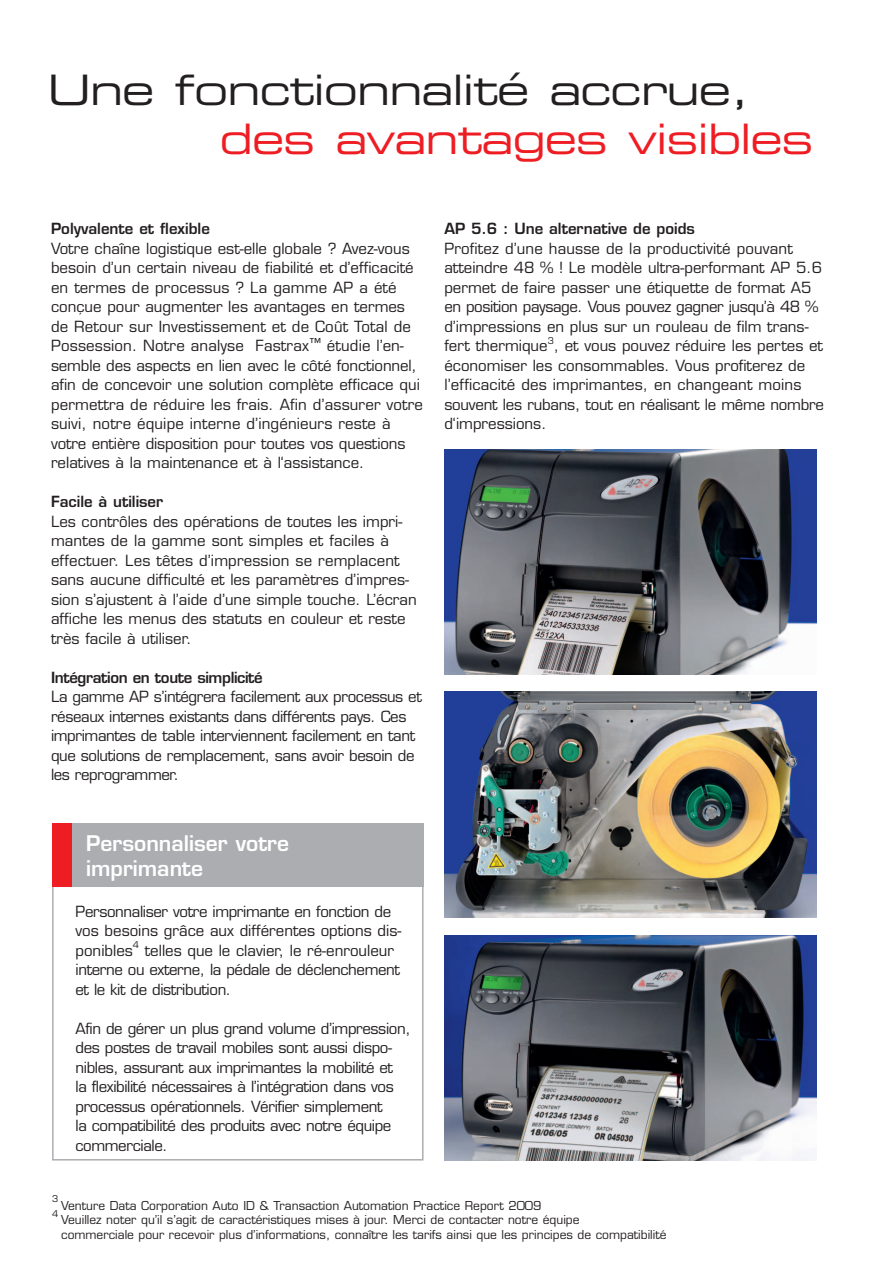
<style>
.page{position:relative;width:893px;height:1263px;background:#fff}
.page>*{position:absolute;margin:0;border:0;box-sizing:border-box;transform-origin:0 0}
.t1{font:42px "Eurostile Extended Two";letter-spacing:-.025em;color:#231f20}
.t2{font:42px "Eurostile Extended Two";letter-spacing:-.025em;color:#ee1d23}
.t3{font:600 21px/25.2px "Eurostile";color:#fff}
.t4{font:15px/19.5px "Eurostile";color:#231f20}
.t5{font:15px/19.5px "Eurostile";letter-spacing:-.025em;color:#231f20}
.t6{font:600 15px "Eurostile";color:#231f20}
.t7{font:600 15px "Eurostile";letter-spacing:-.025em;color:#231f20}
.t8{font:12px/14.4px "Eurostile";color:#231f20}
.t9{font:9px "Eurostile";color:#231f20}
</style>
<div class="page">
<div style="left:52px;top:871px;width:372px;height:289px;border:2px solid #acadb1"></div>
<div style="left:52px;top:823px;width:20px;height:64px;background:#ee1d23"></div>
<div style="left:72px;top:823px;width:352px;height:64px;background:#acadb1"></div>
<img style="left:444px;top:935px;width:372px;height:226px">
<img style="left:444px;top:692px;width:372px;height:225px">
<img style="left:445px;top:449px;width:372px;height:225px">
<h1 class="t1" style="left:47px;top:61px;width:704px">Une fonctionnalité accrue,</h1>
<h1 class="t2" style="left:220px;top:111px;width:595px">des avantages visibles</h1>
<p class="t6" style="left:51px;top:219px;width:160px">Polyvalente et flexible</p>
<p class="t4" style="left:51px;top:238px;width:374px">Votre chaîne logistique est-elle globale ? Avez-vous besoin d’un certain niveau de fiabilité et d’efficacité en termes de processus ? La gamme AP a été conçue pour augmenter les avantages en termes de Retour sur Investissement et de Coût Total de Possession. Notre analyse Fastrax<sup>™</sup> étudie l’en&shy;semble des aspects en lien avec le côté fonctionnel, afin de concevoir une solution complète efficace qui permettra de réduire les frais. Afin d’assurer votre suivi, notre équipe interne d’ingénieurs reste à votre entière disposition pour toutes vos questions relatives à la maintenance et à l‘assistance.</p>
<p class="t6" style="left:51px;top:492px;width:114px">Facile à utiliser</p>
<p class="t4" style="left:51px;top:511px;width:367px">Les contrôles des opérations de toutes les impri&shy;mantes de la gamme sont simples et faciles à effectuer. Les têtes d’impression se remplacent sans aucune difficulté et les paramètres d’impres&shy;sion s’ajustent à l’aide d’une simple touche. L’écran affiche les menus des statuts en couleur et reste très facile à utiliser.</p>
<p class="t7" style="left:51px;top:668px;width:213px">Intégration en toute simplicité</p>
<p class="t5" style="left:51px;top:687px;width:372px">La gamme AP s’intégrera facilement aux processus et réseaux internes existants dans différents pays. Ces imprimantes de table interviennent facilement en tant que solutions de remplacement, sans avoir besoin de les reprogrammer.</p>
<h2 class="t3" style="left:86px;top:830px;width:205px">Personnaliser votre imprimante</h2>
<p class="t4" style="left:75px;top:901px;width:327px">Personnaliser votre imprimante en fonction de vos besoins grâce aux différentes options dis&shy;ponibles</p>
<p class="t9" style="left:133px;top:939px;width:8px">4</p>
<p class="t5" style="left:75px;top:940px;width:326px;text-indent:69px">telles que le clavier, le ré-enrouleur interne ou externe, la pédale de déclenchement et le kit de distribution.</p>
<p class="t5" style="left:75px;top:1018px;width:336px">Afin de gérer un plus grand volume d’impression, des postes de travail mobiles sont aussi dispo&shy;nibles, assurant aux imprimantes la mobilité et<br>la flexibilité nécessaires à l’intégration dans vos processus opérationnels. Vérifier simplement<br>la compatibilité des produits avec notre équipe commerciale.</p>
<p class="t6" style="left:444px;top:219px;width:252px">AP 5.6 : Une alternative de poids</p>
<p class="t4" style="left:444px;top:238px;width:380px">Profitez d’une hausse de la productivité pouvant atteindre 48 % ! Le modèle ultra-performant AP 5.6 permet de faire passer une étiquette de format A5 en position paysage. Vous pouvez gagner jusqu’à 48 % d’impressions en plus sur un rouleau de film trans&shy;fert thermique , et vous pouvez réduire les pertes et</p>
<p class="t9" style="left:548px;top:335px;width:8px">3</p>
<p class="t4" style="left:444px;top:355px;width:381px">économiser les consommables. Vous profiterez de l’efficacité des imprimantes, en changeant moins souvent les rubans, tout en réalisant le même nombre d‘impressions.</p>
<p class="t9" style="left:52px;top:1194px;width:8px">3</p>
<p class="t8" style="left:61px;top:1198px;width:482px">Venture Data Corporation Auto ID &amp; Transaction Automation Practice Report 2009</p>
<p class="t9" style="left:52px;top:1208px;width:8px">4</p>
<p class="t8" style="left:61px;top:1213px;width:607px">Veuillez noter qu’il s’agit de caractéristiques mises à jour. Merci de contacter notre équipe<br>commerciale pour recevoir plus d’informations, connaître les tarifs ainsi que les principes de compatibilité</p>
</div>
